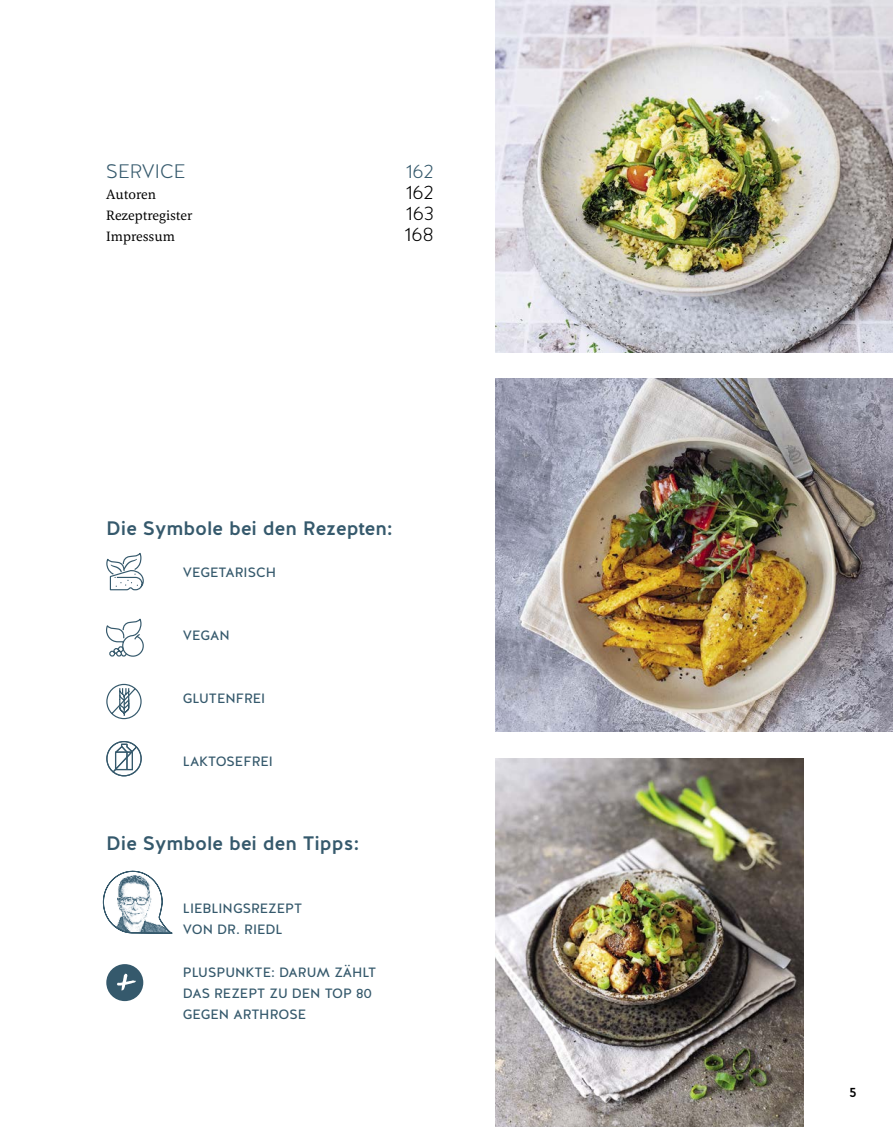
<style>
.page{position:relative;width:893px;height:1127px;background:#fff}
.page>*{position:absolute;margin:0;border:0;box-sizing:border-box;transform-origin:0 0}
.t1{font:500 19.5px "Halis GR";color:#35596c}
.t2{font:300 19.5px "Halis GR";color:#35596c}
.t3{font:300 19.5px "Halis GR";color:#000}
.t4{font:14.25px "Carrara";color:#000}
.t5{font:13.5px/21px "Halis GR";color:#35596c}
.t6{font:500 13.5px "Halis GR";color:#000}
</style>
<div class="page">
<img style="left:495px;top:379px;width:398px;height:353px">
<img style="left:495px;top:759px;width:309px;height:368px">
<img style="left:495px;top:0;width:398px;height:353px">
<svg style="left:106px;top:683px;width:36px;height:37px"></svg>
<svg style="left:106px;top:618px;width:38px;height:39px"></svg>
<svg style="left:106px;top:553px;width:38px;height:38px"></svg>
<svg style="left:106px;top:741px;width:36px;height:36px"></svg>
<div style="left:106px;top:964px;width:37px;height:37px;background:#35596c;border-radius:50%"></div>
<svg style="left:117px;top:973px;width:19px;height:18px"></svg>
<svg style="left:103px;top:870px;width:69px;height:64px"></svg>
<h1 class="t2" style="left:106px;top:159px;width:81px">SERVICE</h1>
<h1 class="t2" style="left:406px;top:159px;width:30px">162</h1>
<p class="t4" style="left:106px;top:189px;width:51px">Autoren</p>
<h1 class="t3" style="left:406px;top:180px;width:30px">162</h1>
<p class="t4" style="left:106px;top:210px;width:88px">Rezeptregister</p>
<h1 class="t3" style="left:406px;top:201px;width:29px">163</h1>
<p class="t4" style="left:106px;top:231px;width:70px">Impressum</p>
<h1 class="t3" style="left:404px;top:222px;width:31px">168</h1>
<h1 class="t1" style="left:106px;top:520px;width:288px">Die Symbole bei den Rezepten:</h1>
<p class="t5" style="left:183px;top:561px;width:95px">VEGETARISCH</p>
<p class="t5" style="left:183px;top:624px;width:49px">VEGAN</p>
<p class="t5" style="left:183px;top:687px;width:84px">GLUTENFREI</p>
<p class="t5" style="left:183px;top:750px;width:92px">LAKTOSEFREI</p>
<h1 class="t1" style="left:106px;top:835px;width:255px">Die Symbole bei den Tipps:</h1>
<p class="t5" style="left:183px;top:897px;width:121px">LIEBLINGSREZEPT<br>VON DR. RIEDL</p>
<p class="t5" style="left:183px;top:962px;width:195px">PLUSPUNKTE: DARUM ZÄHLT<br>DAS REZEPT ZU DEN TOP 80<br>GEGEN ARTHROSE</p>
<p class="t6" style="left:849px;top:1087px;width:9px">5</p>
</div>
